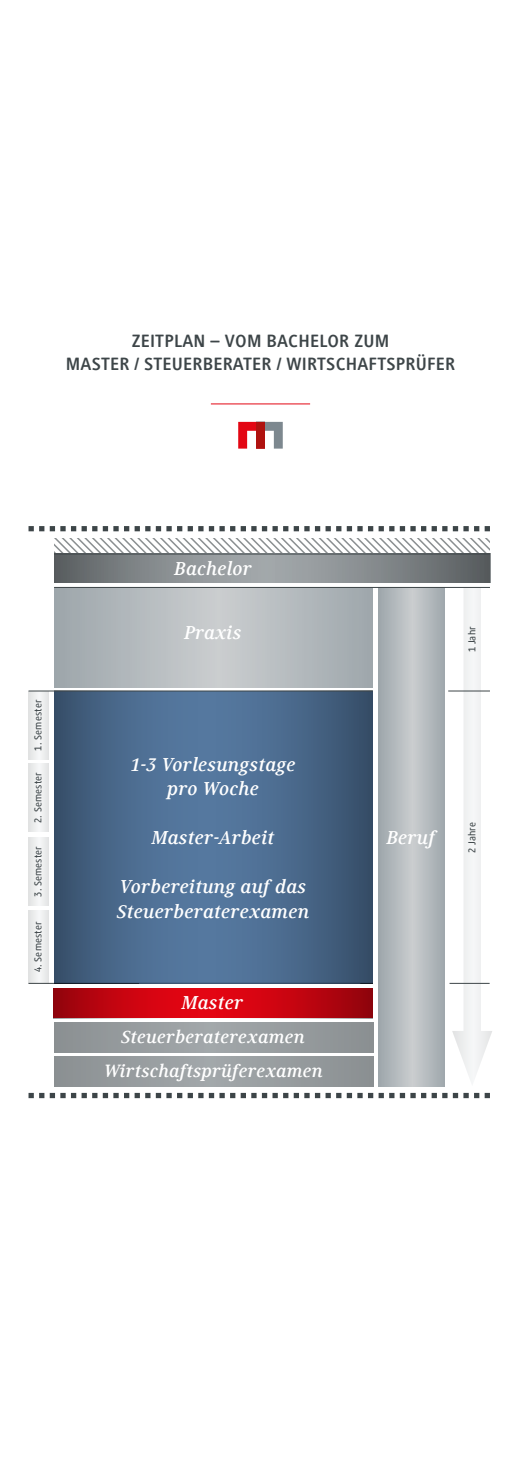
<style>
.page{position:relative;width:521px;height:1474px;background:#fff}
.page>*{position:absolute;margin:0;border:0;box-sizing:border-box;transform-origin:0 0}
.t1{font:italic 700 19.25px/24.5px "Generis Serif Com";letter-spacing:.01em;color:#fff;text-align:center}
.t2{font:700 18.38px/22.8px "Generis Simple Com";letter-spacing:.01em;color:#3d4548}
.t3{font:italic 700 18.38px/34.1px "Generis Serif Com";letter-spacing:.01em;color:#fff;text-align:center}
.t4{font:500 10.5px "Generis Simple Com";letter-spacing:.01em;color:#3d4548}
</style>
<div class="page">
<hr style="left:211px;top:403px;width:99px;height:1px;background:#e30613">
<svg style="left:238px;top:422px;width:45px;height:26px"></svg>
<div style="left:463px;top:587px;width:18px;height:466px;background:#f2f3f4"></div>
<svg style="left:452px;top:1031px;width:40px;height:51px"></svg>
<div style="left:29px;top:910px;width:19px;height:73px;background:#eeefef"></div>
<div style="left:29px;top:691px;width:19px;height:68px;background:#eeefef"></div>
<div style="left:29px;top:837px;width:19px;height:68px;background:#eeefef"></div>
<div style="left:29px;top:763px;width:19px;height:68px;background:#eeefef"></div>
<svg style="left:29px;top:526px;width:461px;height:5px"></svg>
<svg style="left:29px;top:1092px;width:461px;height:6px"></svg>
<svg style="left:54px;top:539px;width:436px;height:14px"></svg>
<svg style="left:378px;top:588px;width:66px;height:498px;background:#b4babd"></svg>
<svg style="left:54px;top:588px;width:319px;height:99px;background:#b4b9bd"></svg>
<hr style="left:29px;top:983px;width:344px;height:1px;background:#3d4548">
<hr style="left:449px;top:983px;width:41px;height:1px;background:#3d4548">
<hr style="left:139px;top:983px;width:221px;height:1px;background:#fff">
<svg style="left:54px;top:554px;width:436px;height:29px;background:#818689"></svg>
<div style="left:54px;top:1022px;width:319px;height:30px;background:#979c9f"></div>
<div style="left:54px;top:1056px;width:319px;height:30px;background:#979c9f"></div>
<svg style="left:54px;top:988px;width:319px;height:30px;background:#c30410"></svg>
<svg style="left:54px;top:691px;width:319px;height:292px;background:#49678a"></svg>
<hr style="left:54px;top:587px;width:436px;height:1px;background:#3d4548">
<hr style="left:29px;top:690px;width:344px;height:1px;background:#3d4548">
<hr style="left:448px;top:690px;width:42px;height:1px;background:#3d4548">
<hr style="left:54px;top:553px;width:436px;height:1px;background:#3d4548">
<p class="t2" style="left:66px;top:330px;width:310px;text-indent:116px">AN – VOM BACHELO R ZUM<br>MASTE R / STEUERB ERATER / WIRTSCHAF</p>
<p class="t2" style="left:132px;top:330px;width:18px">ZEITPL</p>
<p class="t2" style="left:377px;top:352px;width:76px">TSPRÜFER</p>
<p class="t4" style="left:32px;top:750px;width:52px;rotate:-90deg">1. Semester</p>
<p class="t4" style="left:32px;top:823px;width:52px;rotate:-90deg">2. Semester</p>
<p class="t4" style="left:32px;top:896px;width:52px;rotate:-90deg">3. Semester</p>
<p class="t4" style="left:32px;top:972px;width:52px;rotate:-90deg">4. Semester</p>
<p class="t1" style="left:175px;top:556px;width:79px">Bachelor</p>
<p class="t1" style="left:185px;top:620px;width:59px">Praxis</p>
<p class="t1" style="left:131px;top:752px;width:167px">1-3 Vorlesungstage pro Woche</p>
<p class="t1" style="left:152px;top:825px;width:124px">Master-Arbeit</p>
<p class="t1" style="left:117px;top:874px;width:194px;text-align:left">Vorbereitung auf das<br>Steuerberaterexamen</p>
<p class="t1" style="left:182px;top:990px;width:63px">Master</p>
<p class="t3" style="left:104px;top:1020px;width:220px">Steuerberaterexamen<br>Wirtschaftsprüferexamen</p>
<p class="t4" style="left:466px;top:652px;width:28px;rotate:-90deg">1 Jahr</p>
<p class="t1" style="left:387px;top:825px;width:50px">Beruf</p>
<p class="t4" style="left:466px;top:853px;width:32px;rotate:-90deg">2 Jahre</p>
</div>
